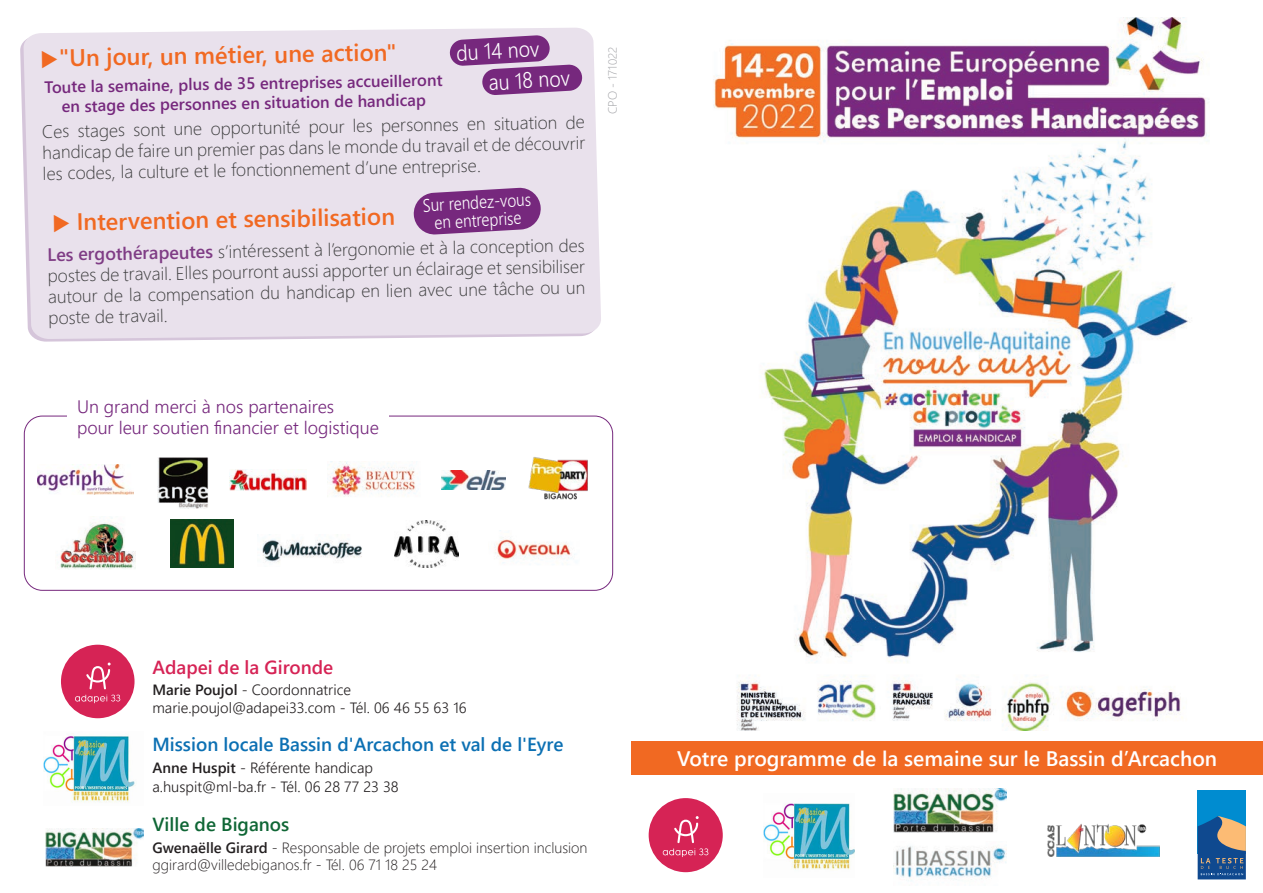
<style>
.page{position:relative;width:1263px;height:893px;background:#fff}
.page>*{position:absolute;margin:0;border:0;box-sizing:border-box;transform-origin:0 0}
.t1{font:600 23.7px "Segoe UI";color:#f16922}
.t2{font:300 22.05px/30.9px "Segoe UI";color:#fff;scale:.9 1}
.t3{font:600 21px "Segoe UI";color:#fff}
.t4{font:600 18.9px "Segoe UI";color:#0c70b3}
.t5{font:600 18.9px "Segoe UI";color:#d62355}
.t6{font:600 18.9px "Segoe UI";color:#0f6635}
.t7{font:300 18px/21px "Segoe UI";color:#3e3e3f;text-align:justify}
.t8{font:300 18px/21.6px "Segoe UI";color:#76287d}
.t9{font:300 18px/18px "Segoe UI";color:#fff;text-align:center;scale:.86 1}
.t10{font:600 16.5px/19.5px "Segoe UI";color:#76287d;text-align:center}
.t11{font:300 14.85px/17.9px "Segoe UI";color:#231f20}
.t12{font:300 14.85px/17.9px "Segoe UI";color:#231f20}
.t13{font:300 12px "Segoe UI";color:#a0a1a5}
.s1{font-weight:600;color:#7f3c85}
.s2{font-weight:600}
</style>
<div class="page">
<div style="left:24px;top:416px;width:589px;height:175px;border:1px solid #76287d;border-radius:18px"></div>
<div style="left:61px;top:645px;width:74px;height:73px;background:#d62355;border-radius:50%"></div>
<svg style="left:75px;top:663px;width:45px;height:40px"></svg>
<img style="left:44px;top:735px;width:92px;height:68px">
<img style="left:45px;top:829px;width:99px;height:37px">
<div style="left:23px;top:28px;width:578px;height:311px;background:#e9e1ec"></div>
<svg style="left:449px;top:35px;width:133px;height:60px;background:#a26ea7"></svg>
<svg style="left:413px;top:187px;width:128px;height:48px;background:#8c4c92"></svg>
<img style="left:713px;top:18px;width:494px;height:712px">
<div style="left:631px;top:741px;width:632px;height:34px;background:#f16922"></div>
<div style="left:649px;top:798px;width:74px;height:74px;background:#d62355;border-radius:50%"></div>
<svg style="left:663px;top:816px;width:45px;height:41px"></svg>
<img style="left:894px;top:789px;width:113px;height:44px">
<img style="left:894px;top:846px;width:113px;height:35px">
<img style="left:1047px;top:823px;width:112px;height:34px">
<img style="left:764px;top:803px;width:91px;height:67px">
<div style="left:1198px;top:791px;width:48px;height:63px;background:#008cd0"></div>
<svg style="left:1198px;top:816px;width:48px;height:63px;background:#4e6d8e"></svg>
<div style="left:67px;top:400px;width:321px;height:41px;background:#fff"></div>
<img style="left:157px;top:458px;width:52px;height:51px">
<img style="left:60px;top:517px;width:76px;height:52px">
<img style="left:230px;top:470px;width:76px;height:20px">
<img style="left:38px;top:465px;width:95px;height:29px">
<img style="left:170px;top:520px;width:64px;height:47px">
<img style="left:330px;top:462px;width:85px;height:35px">
<img style="left:262px;top:534px;width:100px;height:28px">
<img style="left:441px;top:470px;width:64px;height:20px">
<img style="left:395px;top:520px;width:64px;height:47px">
<img style="left:528px;top:457px;width:60px;height:43px">
<img style="left:494px;top:537px;width:81px;height:26px">
<p class="t2" style="left:486px;top:38px;width:92px;text-indent:-31px;rotate:-3deg">du 14 nov<br>au 18 nov</p>
<h1 class="t1" style="left:40px;top:49px;width:358px;rotate:-1deg">◆"Un jour, un métier, une action"</h1>
<p class="t10" style="left:44px;top:79px;width:400px;rotate:-1deg">Toute la semaine, plus de 35 entreprises accueilleront en stage des personnes en situation de handicap</p>
<p class="t7" style="left:42px;top:122px;width:544px;rotate:-1deg">Ces stages sont une opportunité pour les personnes en situation de handicap de faire un premier pas dans le monde du travail et de découvrir les codes, la culture et le fonctionnement d’une entreprise.</p>
<h1 class="t1" style="left:52px;top:213px;width:344px;rotate:-1deg">◆ Intervention et sensibilisation</h1>
<p class="t9" style="left:422px;top:197px;width:128px;rotate:-3deg">Sur rendez-vous en entreprise</p>
<p class="t7" style="left:47px;top:246px;width:539px;rotate:-1deg"><span class="s1">Les ergothérapeutes</span> s’intéressent à l’ergonomie et à la conception des postes de travail. Elles pourront aussi apporter un éclairage et sensibiliser autour de la compensation du handicap en lien avec une tâche ou un poste de travail.</p>
<p class="t13" style="left:608px;top:114px;width:69px;rotate:-90deg">CPO - 171022</p>
<p class="t8" style="left:77px;top:397px;width:303px">Un grand merci à nos partenaires<br>pour leur soutien financier et logistique</p>
<p class="t5" style="left:152px;top:659px;width:182px">Adapei de la Gironde</p>
<p class="t11" style="left:152px;top:682px;width:316px"><span class="s2">Marie Poujol</span> - Coordonnatrice marie.poujol@adapei33.com - Tél. 06 46 55 63 16</p>
<p class="t4" style="left:152px;top:737px;width:412px">Mission locale Bassin d'Arcachon et val de l'Eyre</p>
<p class="t11" style="left:152px;top:759px;width:248px;line-height:19.5px"><span class="s2">Anne Huspit</span> - Référente handicap a.huspit@ml-ba.fr - Tél. 06 28 77 23 38</p>
<p class="t6" style="left:152px;top:817px;width:138px">Ville de Biganos</p>
<p class="t12" style="left:152px;top:840px;width:437px"><span class="s2">Gwenaëlle Girard</span> - Responsable de projets emploi insertion inclusion ggirard@villedebiganos.fr - Tél. 06 71 18 25 24</p>
<p class="t3" style="left:677px;top:750px;width:541px">Votre programme de la semaine sur le Bassin d’Arcachon</p>
</div>
